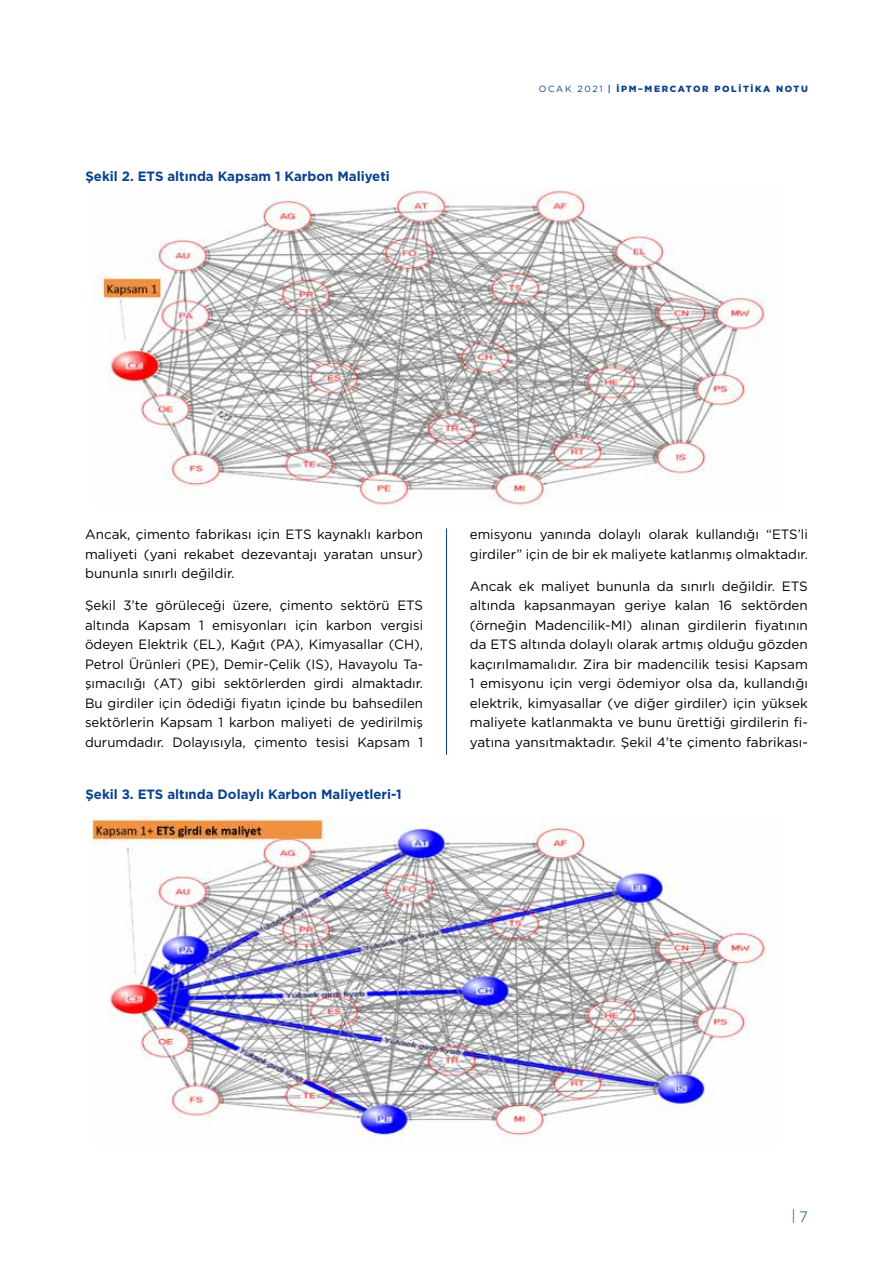
<style>
.page{position:relative;width:893px;height:1263px;background:#fff}
.page>*{position:absolute;margin:0;border:0;box-sizing:border-box;transform-origin:0 0}
.t1{font:300 15px "Gotham";color:#0b428e}
.t2{font:13.5px/19.5px "Gotham";color:#000;text-align:justify}
.t3{font:700 13.5px "Gotham";color:#0b428e}
.t4{font:900 9px "Gotham";letter-spacing:.18em;color:#0b428e}
.s1{font-weight:400}
.s2{font-weight:500}
</style>
<div class="page">
<hr style="left:446px;top:528px;width:1px;height:227px;background:#0b428e">
<img style="left:91px;top:189px;width:675px;height:318px">
<img style="left:91px;top:817px;width:675px;height:328px">
<p class="t3" style="left:85px;top:167px;width:306px">Şekil 2. ETS altında Kapsam 1 Karbon Maliyeti</p>
<p class="t4" style="left:539px;top:83px;width:271px"><span class="s1">OCAK 2021</span> <span class="s2">|</span> İPM–MERCATOR POLİTİKA NOTU</p>
<p class="t2" style="left:85px;top:524px;width:340px">Ancak, çimento fabrikası için ETS kaynaklı karbon maliyeti (yani rekabet dezevantajı yaratan unsur) bununla sınırlı değildir.</p>
<p class="t2" style="left:85px;top:596px;width:340px">Şekil 3’te görüleceği üzere, çimento sektörü ETS altında Kapsam 1 emisyonları için karbon vergisi ödeyen Elektrik (EL), Kağıt (PA), Kimyasallar (CH), Petrol Ürünleri (PE), Demir-Çelik (IS), Havayolu Ta&shy;şımacılığı (AT) gibi sektörlerden girdi almaktadır.<br>Bu girdiler için ödediği fiyatın içinde bu bahsedilen sektörlerin Kapsam 1 karbon maliyeti de yedirilmiş durumdadır. Dolayısıyla, çimento tesisi Kapsam 1</p>
<p class="t3" style="left:85px;top:785px;width:318px">Şekil 3. ETS altında Dolaylı Karbon Maliyetleri-1</p>
<p class="t2" style="left:470px;top:524px;width:340px">emisyonu yanında dolaylı olarak kullandığı “ETS’li girdiler” için de bir ek maliyete katlanmış olmaktadır.</p>
<p class="t2" style="left:470px;top:576px;width:340px">Ancak ek maliyet bununla da sınırlı değildir. ETS altında kapsanmayan geriye kalan 16 sektörden (örneğin Madencilik-MI) alınan girdilerin fiyatının da ETS altında dolaylı olarak artmış olduğu gözden kaçırılmamalıdır. Zira bir madencilik tesisi Kapsam 1 emisyonu için vergi ödemiyor olsa da, kullandığı elektrik, kimyasallar (ve diğer girdiler) için yüksek maliyete katlanmakta ve bunu ürettiği girdilerin fi&shy;yatına yansıtmaktadır. Şekil 4’te çimento fabrikası-</p>
<p class="t1" style="left:791px;top:1207px;width:18px">|7</p>
</div>
